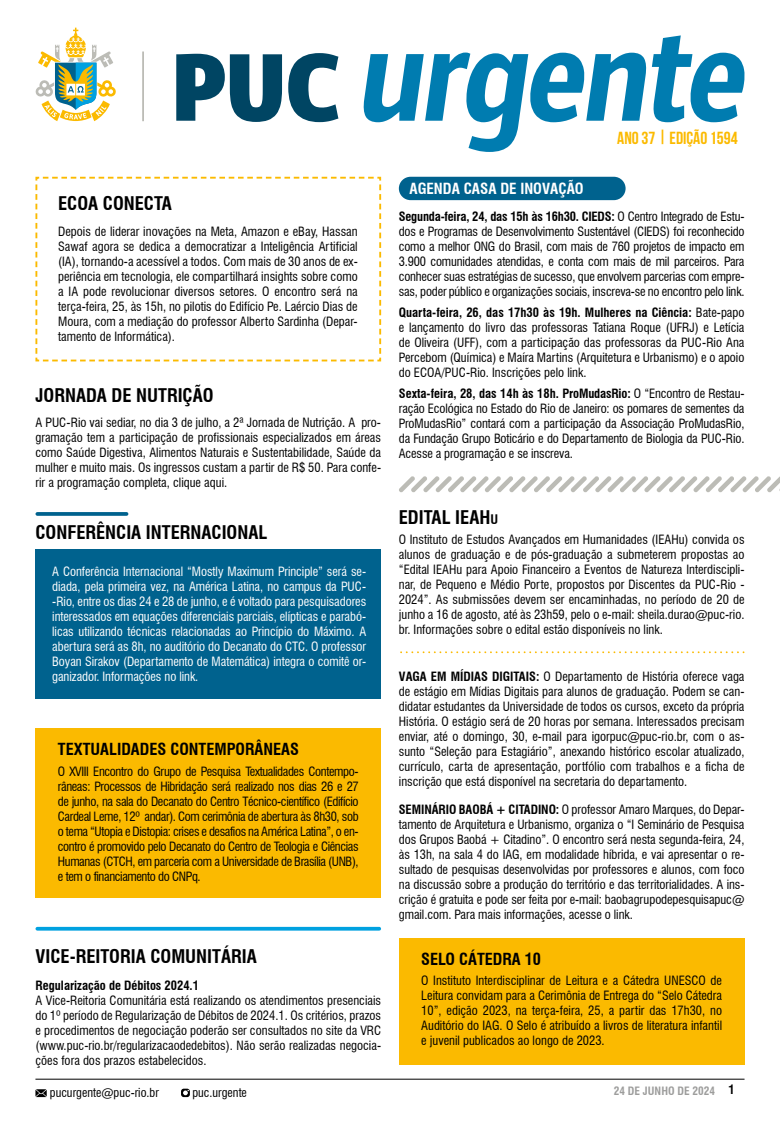
<style>
.page{position:relative;width:780px;height:1134px;background:#fff}
.page>*{position:absolute;margin:0;border:0;box-sizing:border-box;transform-origin:0 0}
.t1{font:700 condensed 18.38px "Swiss 721 BT";color:#000}
.t2{font:17.5px "Bebas Neue";color:#fbba00}
.t3{font:700 condensed 16.25px "Swiss 721 BT";color:#000}
.t4{font:700 condensed 15px "Swiss 721 BT";color:#fff}
.t5{font:condensed 12.5px/15px "Swiss 721 BT";color:#000;text-align:justify}
.t6{font:condensed 12.5px/15px "Swiss 721 BT";letter-spacing:-.005em;color:#fff;text-align:justify}
.t7{font:700 condensed 12.5px "Swiss 721 BT";color:#000}
.t8{font:condensed 12.12px "Swiss 721 BT";color:#000}
.t9{font:700 condensed 11.25px "Swiss 721 BT";color:#9d9d9c}
.s1{font-weight:700}
.s2{font-size:12.88px}
</style>
<div class="page">
<hr style="left:35px;top:1079px;width:709px;height:1px;background:#000">
<svg style="left:181px;top:1089px;width:9px;height:8px"></svg>
<svg style="left:35px;top:1089px;width:12px;height:8px"></svg>
<svg style="left:176px;top:54px;width:106px;height:68px"></svg>
<svg style="left:288px;top:53px;width:50px;height:69px"></svg>
<svg style="left:363px;top:35px;width:381px;height:117px"></svg>
<svg style="left:36px;top:28px;width:80px;height:93px"></svg>
<hr style="left:142px;top:52px;width:2px;height:69px;background:#bcbcb6">
<svg style="left:37px;top:927px;width:342px;height:4px"></svg>
<svg style="left:35px;top:176px;width:347px;height:186px"></svg>
<div style="left:399px;top:177px;width:226px;height:23px;background:#00628e;border-radius:12px"></div>
<div style="left:35px;top:729px;width:346px;height:169px;background:#fbba00"></div>
<div style="left:35px;top:549px;width:346px;height:149px;background:#00628e"></div>
<svg style="left:37px;top:512px;width:89px;height:4px"></svg>
<div style="left:399px;top:938px;width:345px;height:126px;background:#fbba00"></div>
<svg style="left:401px;top:651px;width:342px;height:2px"></svg>
<svg style="left:399px;top:476px;width:381px;height:16px"></svg>
<h1 class="t1" style="left:58px;top:192px;width:115px">ECOA CONECTA</h1>
<p class="t5" style="left:58px;top:223px;width:301px">Depois de liderar inovações na Meta, Amazon e eBay, Hassan Sawaf agora se dedica a democratizar a Inteligência Artificial (IA), tornando-a acessível a todos. Com mais de 30 anos de ex&shy;periência em tecnologia, ele compartilhará insights sobre como a IA pode revolucionar diversos setores. O encontro será na terça-feira, 25, às 15h, no pilotis do Edifício Pe. Laércio Dias de Moura, com a mediação do professor Alberto Sardinha (Depar&shy;tamento de Informática).</p>
<h1 class="t1" style="left:35px;top:384px;width:180px">JORNADA DE NUTRIÇÃO</h1>
<p class="t5" style="left:35px;top:415px;width:347px">A PUC-Rio vai sediar, no dia 3 de julho, a 2ª Jornada de Nutrição. A pro&shy;gramação tem a participação de profissionais especializados em áreas como Saúde Digestiva, Alimentos Naturais e Sustentabilidade, Saúde da mulher e muito mais. Os ingressos custam a partir de R$ 50. Para confe&shy;rir a programação completa, clique aqui.</p>
<h1 class="t1" style="left:35px;top:522px;width:233px">CONFERÊNCIA INTERNACIONAL</h1>
<p class="t6" style="left:52px;top:564px;width:315px">A Conferência Internacional “Mostly Maximum Principle” será se&shy;diada, pela primeira vez, na América Latina, no campus da PUC--Rio, entre os dias 24 e 28 de junho, e é voltado para pesquisadores interessados em equações diferenciais parciais, elípticas e parabó&shy;licas utilizando técnicas relacionadas ao Princípio do Máximo. A abertura será as 8h, no auditório do Decanato do CTC. O professor Boyan Sirakov (Departamento de Matemática) integra o comitê or&shy;ganizador. Informações no link.</p>
<h3 class="t3" style="left:58px;top:740px;width:242px">TEXTUALIDADES CONTEMPORÂNEAS</h3>
<p class="t5" style="left:58px;top:764px;width:302px">O XVIII Encontro do Grupo de Pesquisa Textualidades Contempo&shy;râneas: Processos de Hibridação será realizado nos dias 26 e 27 de junho, na sala do Decanato do Centro Técnico-científico (Edifício Cardeal Leme, 12º andar). Com cerimônia de abertura às 8h30, sob o tema “Utopia e Distopia: crises e desafios na América Latina”, o en&shy;contro é promovido pelo Decanato do Centro de Teologia e Ciências Humanas (CTCH, em parceria com a Universidade de Brasília (UNB), e tem o financiamento do CNPq.</p>
<h1 class="t1" style="left:35px;top:945px;width:223px">VICE-REITORIA COMUNITÁRIA</h1>
<p class="t7" style="left:35px;top:977px;width:165px">Regularização de Débitos 2024.1</p>
<p class="t5" style="left:35px;top:992px;width:347px">A Vice-Reitoria Comunitária está realizando os atendimentos presenciais do 1º período de Regularização de Débitos de 2024.1. Os critérios, prazos e procedimentos de negociação poderão ser consultados no site da VRC (www.puc-rio.br/regularizacaodedebitos). Não serão realizadas negocia&shy;ções fora dos prazos estabelecidos.</p>
<p class="t4" style="left:409px;top:180px;width:176px">AGENDA CASA DE INOVAÇÃO</p>
<h2 class="t2" style="left:617px;top:128px;width:122px">ANO 37 | EDIÇÃO 1594</h2>
<p class="t5" style="left:399px;top:209px;width:347px"><span class="s1">Segunda-feira, 24, das 15h às 16h30. CIEDS:</span> O Centro Integrado de Estu&shy;dos e Programas de Desenvolvimento Sustentável (CIEDS) foi reconhecido como a melhor ONG do Brasil, com mais de 760 projetos de impacto em 3.900 comunidades atendidas, e conta com mais de mil parceiros. Para conhecer suas estratégias de sucesso, que envolvem parcerias com empre&shy;sas, poder público e organizações sociais, inscreva-se no encontro pelo link.</p>
<p class="t5" style="left:399px;top:305px;width:347px"><span class="s1">Quarta-feira, 26, das 17h30 às 19h. Mulheres na Ciência:</span> Bate-papo e lançamento do livro das professoras Tatiana Roque (UFRJ) e Letícia de Oliveira (UFF), com a participação das professoras da PUC-Rio Ana Percebom (Química) e Maíra Martins (Arquitetura e Urbanismo) e o apoio do ECOA/PUC-Rio. Inscrições pelo link.</p>
<p class="t5" style="left:399px;top:386px;width:347px"><span class="s1">Sexta-feira, 28, das 14h às 18h. ProMudasRio:</span> O “Encontro de Restau&shy;ração Ecológica no Estado do Rio de Janeiro: os pomares de sementes da ProMudasRio” contará com a participação da Associação ProMudasRio, da Fundação Grupo Boticário e do Departamento de Biologia da PUC-Rio.<br>Acesse a programação e se inscreva.</p>
<h1 class="t1" style="left:399px;top:507px;width:101px">EDITAL IEAH<span class="s2">u</span></h1>
<p class="t5" style="left:399px;top:532px;width:347px">O Instituto de Estudos Avançados em Humanidades (IEAHu) convida os alunos de graduação e de pós-graduação a submeterem propostas ao “Edital IEAHu para Apoio Financeiro a Eventos de Natureza Interdiscipli&shy;nar, de Pequeno e Médio Porte, propostos por Discentes da PUC-Rio - 2024”. As submissões devem ser encaminhadas, no período de 20 de junho a 16 de agosto, até às 23h59, pelo o e-mail: sheila.durao@puc-rio. br. Informações sobre o edital estão disponíveis no link.</p>
<p class="t5" style="left:399px;top:669px;width:347px"><span class="s1">VAGA EM MÍDIAS DIGITAIS:</span> O Departamento de História oferece vaga de estágio em Mídias Digitais para alunos de graduação. Podem se can&shy;didatar estudantes da Universidade de todos os cursos, exceto da própria História. O estágio será de 20 horas por semana. Interessados precisam enviar, até o domingo, 30, e-mail para igorpuc@puc-rio.br, com o as&shy;sunto “Seleção para Estagiário”, anexando histórico escolar atualizado, currículo, carta de apresentação, portfólio com trabalhos e a ficha de inscrição que está disponível na secretaria do departamento.</p>
<p class="t5" style="left:399px;top:802px;width:347px"><span class="s1">SEMINÁRIO BAOBÁ + CITADINO:</span> O professor Amaro Marques, do Depar&shy;tamento de Arquitetura e Urbanismo, organiza o “I Seminário de Pesquisa dos Grupos Baobá + Citadino”. O encontro será nesta segunda-feira, 24, às 13h, na sala 4 do IAG, em modalidade híbrida, e vai apresentar o re&shy;sultado de pesquisas desenvolvidas por professores e alunos, com foco na discussão sobre a produção do território e das territorialidades. A ins&shy;crição é gratuita e pode ser feita por e-mail: baobagrupodepesquisapuc@ gmail.com. Para mais informações, acesse o link.</p>
<h3 class="t3" style="left:421px;top:949px;width:121px">SELO CÁTEDRA 10</h3>
<p class="t5" style="left:421px;top:973px;width:302px">O Instituto Interdisciplinar de Leitura e a Cátedra UNESCO de Leitura convidam para a Cerimônia de Entrega do “Selo Cátedra 10”, edição 2023, na terça-feira, 25, a partir das 17h30, no Auditório do IAG. O Selo é atribuído a livros de literatura infantil e juvenil publicados ao longo de 2023.</p>
<p class="t8" style="left:50px;top:1085px;width:111px">pucurgente@puc-rio.br</p>
<p class="t8" style="left:192px;top:1085px;width:56px">puc.urgente</p>
<p class="t7" style="left:728px;top:1082px;width:8px">1</p>
<p class="t9" style="left:614px;top:1084px;width:103px">24 DE JUNHO DE 2024</p>
</div>
